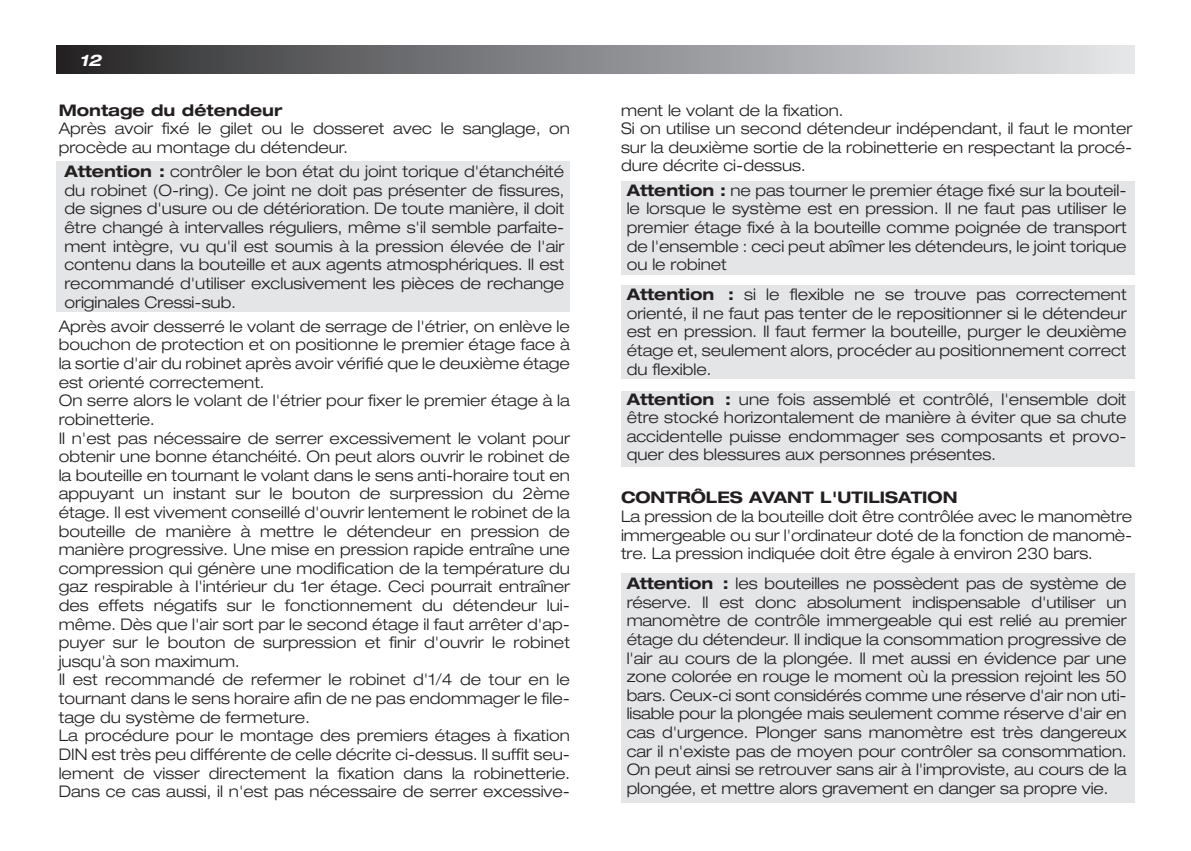
<style>
.page{position:relative;width:1191px;height:851px;background:#fff}
.page>*{position:absolute;margin:0;border:0;box-sizing:border-box;transform-origin:0 0}
.t1{font:300 expanded 16px/18.6px "Helvetica Neue";color:#231f20;text-align:justify}
.t2{font:700 expanded 16px "Helvetica Neue";color:#231f20}
.t3{font:italic 700 expanded 16px "Helvetica Neue";color:#fff}
.s1{font-weight:700}
</style>
<div class="page">
<div style="left:621px;top:573px;width:513px;height:229px;background:#e4e5e7"></div>
<div style="left:621px;top:390px;width:513px;height:76px;background:#e4e5e7"></div>
<div style="left:621px;top:285px;width:513px;height:94px;background:#e4e5e7"></div>
<div style="left:621px;top:181px;width:513px;height:94px;background:#e4e5e7"></div>
<div style="left:57px;top:161px;width:513px;height:150px;background:#e4e5e7"></div>
<div style="left:57px;top:45px;width:1077px;height:29px;background:linear-gradient(to right,#2b2b2d,#e7e9ec)"></div>
<p class="t3" style="left:79px;top:55px;width:23px">12</p>
<p class="t2" style="left:59px;top:104px;width:225px">Montage du détendeur</p>
<p class="t1" style="left:59px;top:121px;width:513px">Après avoir fixé le gilet ou le dosseret avec le sanglage, on procède au montage du détendeur.</p>
<p class="t1" style="left:64px;top:164px;width:501px"><span class="s1">Attention :</span> contrôler le bon état du joint torique d'étanchéité du robinet (O-ring). Ce joint ne doit pas présenter de fissures, de signes d'usure ou de détérioration. De toute manière, il doit être changé à intervalles réguliers, même s'il semble parfaite&shy;ment intègre, vu qu'il est soumis à la pression élevée de l'air contenu dans la bouteille et aux agents atmosphériques. Il est recommandé d'utiliser exclusivement les pièces de rechange originales Cressi-sub.</p>
<p class="t1" style="left:59px;top:318px;width:513px;text-align:left">Après avoir desserré le volant de serrage de l'étrier, on enlève le bouchon de protection et on positionne le premier étage face à la sortie d'air du robinet après avoir vérifié que le deuxième étage est orienté correctement.<br>On serre alors le volant de l'étrier pour fixer le premier étage à la robinetterie.<br>Il n'est pas nécessaire de serrer excessivement le volant pour obtenir une bonne étanchéité. On peut alors ouvrir le robinet de la bouteille en tournant le volant dans le sens anti-horaire tout en appuyant un instant sur le bouton de surpression du 2ème étage. Il est vivement conseillé d'ouvrir lentement le robinet de la bouteille de manière à mettre le détendeur en pression de manière progressive. Une mise en pression rapide entraîne une compression qui génère une modification de la température du gaz respirable à l'intérieur du 1er étage. Ceci pourrait entraîner des effets négatifs sur le fonctionnement du détendeur lui&shy;même. Dès que l'air sort par le second étage il faut arrêter d'ap&shy;puyer sur le bouton de surpression et finir d'ouvrir le robinet jusqu'à son maximum.<br>Il est recommandé de refermer le robinet d'1/4 de tour en le tournant dans le sens horaire afin de ne pas endommager le file&shy;tage du système de fermeture.<br>La procédure pour le montage des premiers étages à fixation DIN est très peu différente de celle décrite ci-dessus. Il suffit seu&shy;lement de visser directement la fixation dans la robinetterie.<br>Dans ce cas aussi, il n'est pas nécessaire de serrer excessive-</p>
<p class="t1" style="left:621px;top:102px;width:513px;text-align:left">ment le volant de la fixation.<br>Si on utilise un second détendeur indépendant, il faut le monter sur la deuxième sortie de la robinetterie en respectant la procé&shy;dure décrite ci-dessus.</p>
<p class="t1" style="left:626px;top:182px;width:501px"><span class="s1">Attention :</span> ne pas tourner le premier étage fixé sur la bouteil&shy;le lorsque le système est en pression. Il ne faut pas utiliser le premier étage fixé à la bouteille comme poignée de transport de l'ensemble : ceci peut abîmer les détendeurs, le joint torique ou le robinet</p>
<p class="t1" style="left:626px;top:287px;width:501px"><span class="s1">Attention :</span> si le flexible ne se trouve pas correctement orienté, il ne faut pas tenter de le repositionner si le détendeur est en pression. Il faut fermer la bouteille, purger le deuxième étage et, seulement alors, procéder au positionnement correct du flexible.</p>
<p class="t1" style="left:626px;top:391px;width:501px"><span class="s1">Attention :</span> une fois assemblé et contrôlé, l'ensemble doit être stocké horizontalement de manière à éviter que sa chute accidentelle puisse endommager ses composants et provo&shy;quer des blessures aux personnes présentes.</p>
<p class="t2" style="left:621px;top:492px;width:338px">CONTRÔLES AVANT L'UTILISATION</p>
<p class="t1" style="left:621px;top:508px;width:513px">La pression de la bouteille doit être contrôlée avec le manomètre immergeable ou sur l'ordinateur doté de la fonction de manomè&shy;tre. La pression indiquée doit être égale à environ 230 bars.</p>
<p class="t1" style="left:626px;top:575px;width:501px"><span class="s1">Attention :</span> les bouteilles ne possèdent pas de système de réserve. Il est donc absolument indispensable d'utiliser un manomètre de contrôle immergeable qui est relié au premier étage du détendeur. Il indique la consommation progressive de l'air au cours de la plongée. Il met aussi en évidence par une zone colorée en rouge le moment où la pression rejoint les 50 bars. Ceux-ci sont considérés comme une réserve d'air non uti&shy;lisable pour la plongée mais seulement comme réserve d'air en cas d'urgence. Plonger sans manomètre est très dangereux car il n'existe pas de moyen pour contrôler sa consommation.<br>On peut ainsi se retrouver sans air à l'improviste, au cours de la plongée, et mettre alors gravement en danger sa propre vie.</p>
</div>
